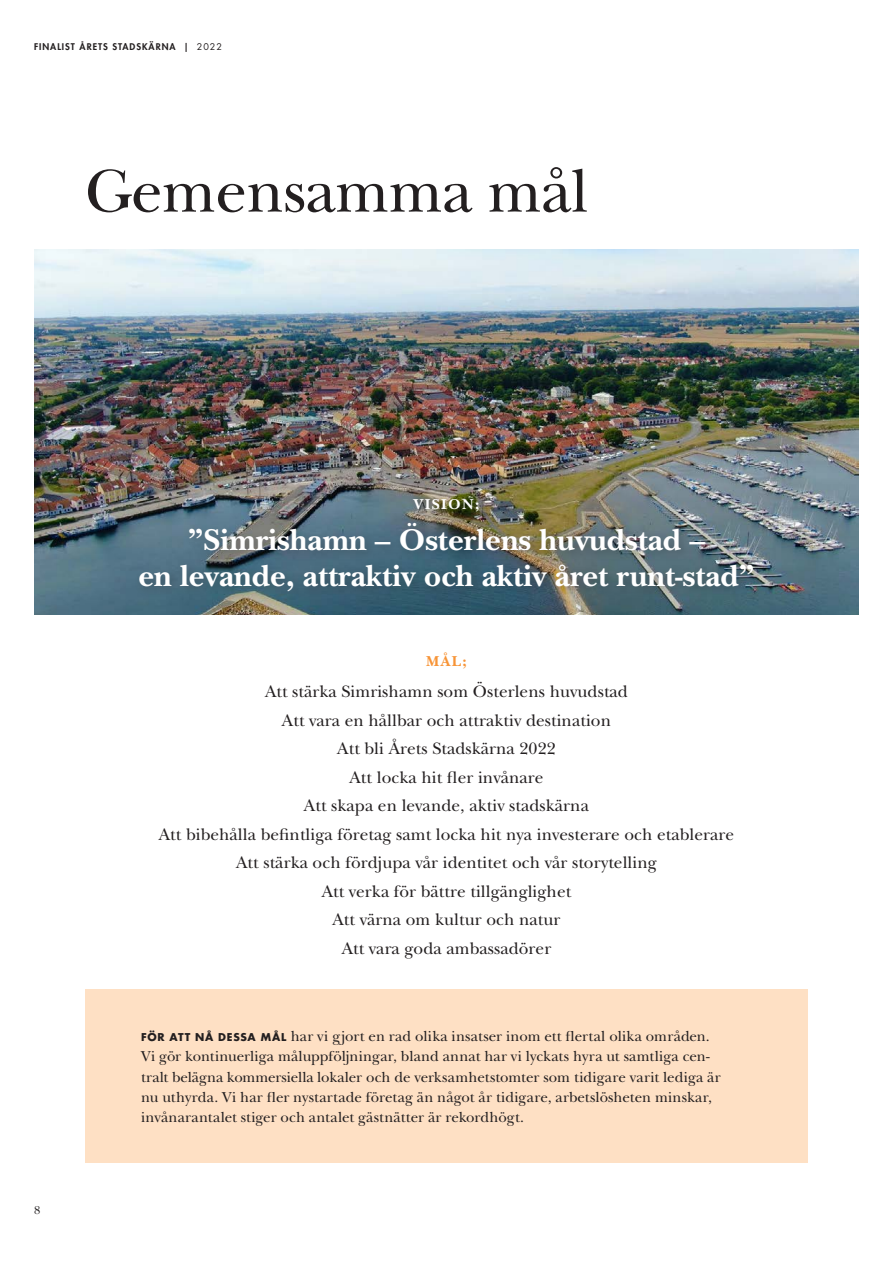
<style>
.page{position:relative;width:893px;height:1263px;background:#fff}
.page>*{position:absolute;margin:0;border:0;box-sizing:border-box;transform-origin:0 0}
.Rubrik{font:63px "New Baskerville Std";letter-spacing:-.01em;color:#231f20}
.Rubrik-2{font:700 31.5px "New Baskerville Std";color:#fff}
.Ingress{font:17.25px "New Baskerville Std";letter-spacing:.005em;color:#231f20}
.Brödtext{font:15px/20.2px "New Baskerville Std";letter-spacing:.005em;color:#231f20}
.Rubrik-3{font:700 15px "New Baskerville Std";letter-spacing:.09em;color:#fff}
.Rubrik-4{font:700 15px "New Baskerville Std";color:#f79437}
.t1{font:12px "New Baskerville Std";color:#231f20}
.t2{font:800 9px "Futura Std";letter-spacing:.11em;color:#231f20}
.s1{font-weight:400}
.s2{font-family:"Futura Std";font-weight:700;font-size:10.5px}
</style>
<div class="page">
<div style="left:85px;top:990px;width:723px;height:173px;background:#fee0c4"></div>
<img style="left:34px;top:250px;width:825px;height:364px">
<div style="left:134px;top:493px;width:631px;height:110px;background:#231f20;opacity:.3"></div>
<p class="t2" style="left:34px;top:41px;width:189px">FINALIST ÅRETS STADSKÄRNA | <span class="s1">2022</span></p>
<p class="Rubrik" style="left:85px;top:154px;width:505px">Gemensamma mål</p>
<p class="Rubrik-3" style="left:413px;top:496px;width:68px">VISION;</p>
<p class="Rubrik-2" style="left:188px;top:521px;width:519px">”Simrishamn – Österlens huvudstad –</p>
<p class="Rubrik-2" style="left:138px;top:557px;width:618px">en levande, attraktiv och aktiv året runt-stad”</p>
<p class="Rubrik-4" style="left:426px;top:652px;width:42px">MÅL;</p>
<p class="Ingress" style="left:265px;top:682px;width:364px">Att stärka Simrishamn som Österlens huvudstad</p>
<p class="Ingress" style="left:282px;top:710px;width:331px">Att vara en hållbar och attraktiv destination</p>
<p class="Ingress" style="left:337px;top:739px;width:220px">Att bli Årets Stadskärna 2022</p>
<p class="Ingress" style="left:349px;top:767px;width:195px">Att locka hit fler invånare</p>
<p class="Ingress" style="left:304px;top:796px;width:287px">Att skapa en levande, aktiv stadskärna</p>
<p class="Ingress" style="left:159px;top:824px;width:577px">Att bibehålla befintliga företag samt locka hit nya investerare och etablerare</p>
<p class="Ingress" style="left:236px;top:853px;width:422px">Att stärka och fördjupa vår identitet och vår storytelling</p>
<p class="Ingress" style="left:322px;top:881px;width:251px">Att verka för bättre tillgänglighet</p>
<p class="Ingress" style="left:332px;top:910px;width:230px">Att värna om kultur och natur</p>
<p class="Ingress" style="left:342px;top:938px;width:211px">Att vara goda ambassadörer</p>
<p class="t1" style="left:34px;top:1203px;width:8px">8</p>
<p class="Brödtext" style="left:141px;top:1026px;width:581px"><span class="s2">FÖR ATT NÅ DESSA MÅL</span> har vi gjort en rad olika insatser inom ett flertal olika områden.<br>Vi gör kontinuerliga måluppföljningar, bland annat har vi lyckats hyra ut samtliga cen&shy;tralt belägna kommersiella lokaler och de verksamhetstomter som tidigare varit lediga är nu uthyrda. Vi har fler nystartade företag än något år tidigare, arbetslösheten minskar, invånarantalet stiger och antalet gästnätter är rekordhögt.</p>
</div>
